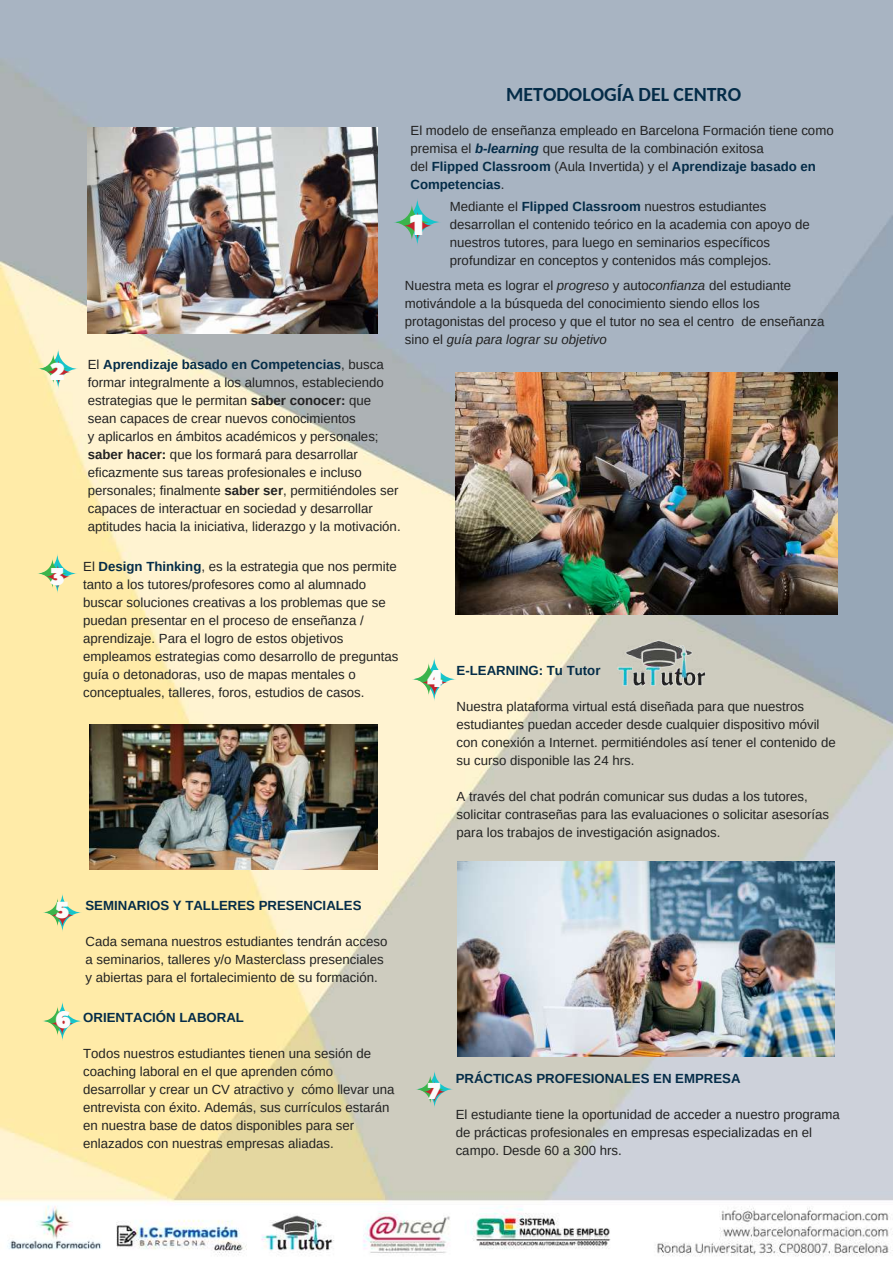
<style>
.page{position:relative;width:893px;height:1264px;background:#fff}
.page>*{position:absolute;margin:0;border:0;box-sizing:border-box;transform-origin:0 0}
.t1{font:28.95px "Peace Sans";color:#fbfbfb}
.t2{font:24.3px "Peace Sans";color:#fbfbfb}
.t3{font:23.85px "Peace Sans";color:#fbfbfb}
.t4{font:23.25px "Peace Sans";color:#fbfbfb}
.t5{font:22.95px "Peace Sans";color:#fbfbfb}
.t6{font:700 19.8px "Carlito";color:#042c48}
.t7{font:13.2px/18px "Arimo";color:#222}
.t8{font:700 13.2px "Arimo";color:#042c48}
.s1{font-weight:700;font-style:italic;color:#042c48}
.s2{font-weight:700;color:#042c48}
.s3{font-style:italic}
.s4{font-weight:700}
</style>
<div class="page">
<img style="left:0;top:0;width:892px;height:1257px">
<svg style="left:393px;top:198px;width:48px;height:48px"></svg>
<svg style="left:393px;top:204px;width:37px;height:37px"></svg>
<svg style="left:403px;top:211px;width:29px;height:29px"></svg>
<svg style="left:38px;top:348px;width:40px;height:41px"></svg>
<svg style="left:38px;top:353px;width:30px;height:31px"></svg>
<svg style="left:46px;top:360px;width:25px;height:24px"></svg>
<div style="left:37px;top:553px;width:41px;height:40px;background:#ffeba8;border-radius:50%"></div>
<svg style="left:37px;top:558px;width:31px;height:30px"></svg>
<svg style="left:45px;top:564px;width:25px;height:25px"></svg>
<div style="left:411px;top:656px;width:45px;height:45px;background:#fff3d1;border-radius:50%"></div>
<svg style="left:412px;top:662px;width:33px;height:34px"></svg>
<svg style="left:421px;top:669px;width:27px;height:27px"></svg>
<img style="left:616px;top:639px;width:89px;height:51px">
<div style="left:43px;top:892px;width:39px;height:40px;background:#ffeba8;border-radius:50%"></div>
<svg style="left:43px;top:897px;width:29px;height:29px"></svg>
<svg style="left:51px;top:903px;width:23px;height:24px"></svg>
<svg style="left:42px;top:1000px;width:41px;height:41px"></svg>
<svg style="left:42px;top:1005px;width:31px;height:31px"></svg>
<svg style="left:50px;top:1011px;width:24px;height:24px"></svg>
<svg style="left:415px;top:1070px;width:38px;height:38px"></svg>
<svg style="left:415px;top:1074px;width:30px;height:29px"></svg>
<svg style="left:423px;top:1080px;width:23px;height:22px"></svg>
<img style="left:88px;top:127px;width:290px;height:206px">
<img style="left:455px;top:372px;width:381px;height:242px">
<img style="left:457px;top:861px;width:377px;height:195px">
<img style="left:89px;top:724px;width:288px;height:145px">
<h2 class="t2" style="left:49px;top:355px;width:17px">2</h2>
<h2 class="t2" style="left:50px;top:560px;width:17px">3</h2>
<h3 class="t6" style="left:506px;top:86px;width:236px">METODOLOGÍA DEL CENTRO</h3>
<p class="t7" style="left:410px;top:121px;width:424px">El modelo de enseñanza empleado en Barcelona Formación tiene como premisa el <span class="s1">b-learning</span> que resulta de la combinación exitosa<br>del <span class="s2">Flipped Classroom</span> (Aula Invertida) y el <span class="s2">Aprendizaje basado en Competencias</span>.</p>
<h1 class="t1" style="left:410px;top:206px;width:16px">1</h1>
<p class="t7" style="left:450px;top:198px;width:361px">Mediante el <span class="s2">Flipped Classroom</span> nuestros estudiantes desarrollan el contenido teórico en la academia con apoyo de nuestros tutores, para luego en seminarios específicos profundizar en conceptos y contenidos más complejos.</p>
<p class="t7" style="left:405px;top:276px;width:421px">Nuestra meta es lograr el <span class="s3">progreso</span> y auto<span class="s3">confianza</span> del estudiante motivándole a la búsqueda del conocimiento siendo ellos los protagonistas del proceso y que el tutor no sea el centro de enseñanza sino el <span class="s3">guía para lograr su objetivo</span></p>
<p class="t7" style="left:88px;top:355px;width:314px">El <span class="s2">Aprendizaje basado en Competencias</span>, busca formar integralmente a los alumnos, estableciendo estrategias que le permitan <span class="s4">saber conocer:</span> que sean capaces de crear nuevos conocimientos<br>y aplicarlos en ámbitos académicos y personales; <span class="s4">saber hacer:</span> que los formará para desarrollar eficazmente sus tareas profesionales e incluso personales; finalmente <span class="s4">saber ser</span>, permitiéndoles ser capaces de interactuar en sociedad y desarrollar aptitudes hacia la iniciativa, liderazgo y la motivación.</p>
<p class="t7" style="left:83px;top:557px;width:316px">El <span class="s2">Design Thinking</span>, es la estrategia que nos permite tanto a los tutores/profesores como al alumnado buscar soluciones creativas a los problemas que se puedan presentar en el proceso de enseñanza / aprendizaje. Para el logro de estos objetivos empleamos estrategias como desarrollo de preguntas guía o detonadoras, uso de mapas mentales o conceptuales, talleres, foros, estudios de casos.</p>
<h2 class="t2" style="left:427px;top:662px;width:18px">4</h2>
<p class="t8" style="left:456px;top:663px;width:145px">E-LEARNING: Tu Tutor</p>
<p class="t7" style="left:456px;top:697px;width:380px">Nuestra plataforma virtual está diseñada para que nuestros estudiantes puedan acceder desde cualquier dispositivo móvil con conexión a Internet. permitiéndoles así tener el contenido de su curso disponible las 24 hrs.</p>
<p class="t7" style="left:456px;top:787px;width:374px">A través del chat podrán comunicar sus dudas a los tutores, solicitar contraseñas para las evaluaciones o solicitar asesorías para los trabajos de investigación asignados.</p>
<h3 class="t4" style="left:55px;top:895px;width:16px">5</h3>
<h3 class="t3" style="left:55px;top:1004px;width:17px">6</h3>
<p class="t8" style="left:85px;top:897px;width:277px">SEMINARIOS Y TALLERES PRESENCIALES</p>
<p class="t7" style="left:85px;top:932px;width:303px">Cada semana nuestros estudiantes tendrán acceso a seminarios, talleres y/o Masterclass presenciales y abiertas para el fortalecimiento de su formación.</p>
<p class="t8" style="left:83px;top:1010px;width:162px">ORIENTACIÓN LABORAL</p>
<p class="t7" style="left:83px;top:1044px;width:313px">Todos nuestros estudiantes tienen una sesión de coaching laboral en el que aprenden cómo desarrollar y crear un CV atractivo y cómo llevar una entrevista con éxito. Además, sus currículos estarán en nuestra base de datos disponibles para ser enlazados con nuestras empresas aliadas.</p>
<h3 class="t5" style="left:427px;top:1075px;width:15px">7</h3>
<p class="t8" style="left:455px;top:1071px;width:286px">PRÁCTICAS PROFESIONALES EN EMPRESA</p>
<p class="t7" style="left:455px;top:1105px;width:386px">El estudiante tiene la oportunidad de acceder a nuestro programa de prácticas profesionales en empresas especializadas en el campo. Desde 60 a 300 hrs.</p>
</div>
